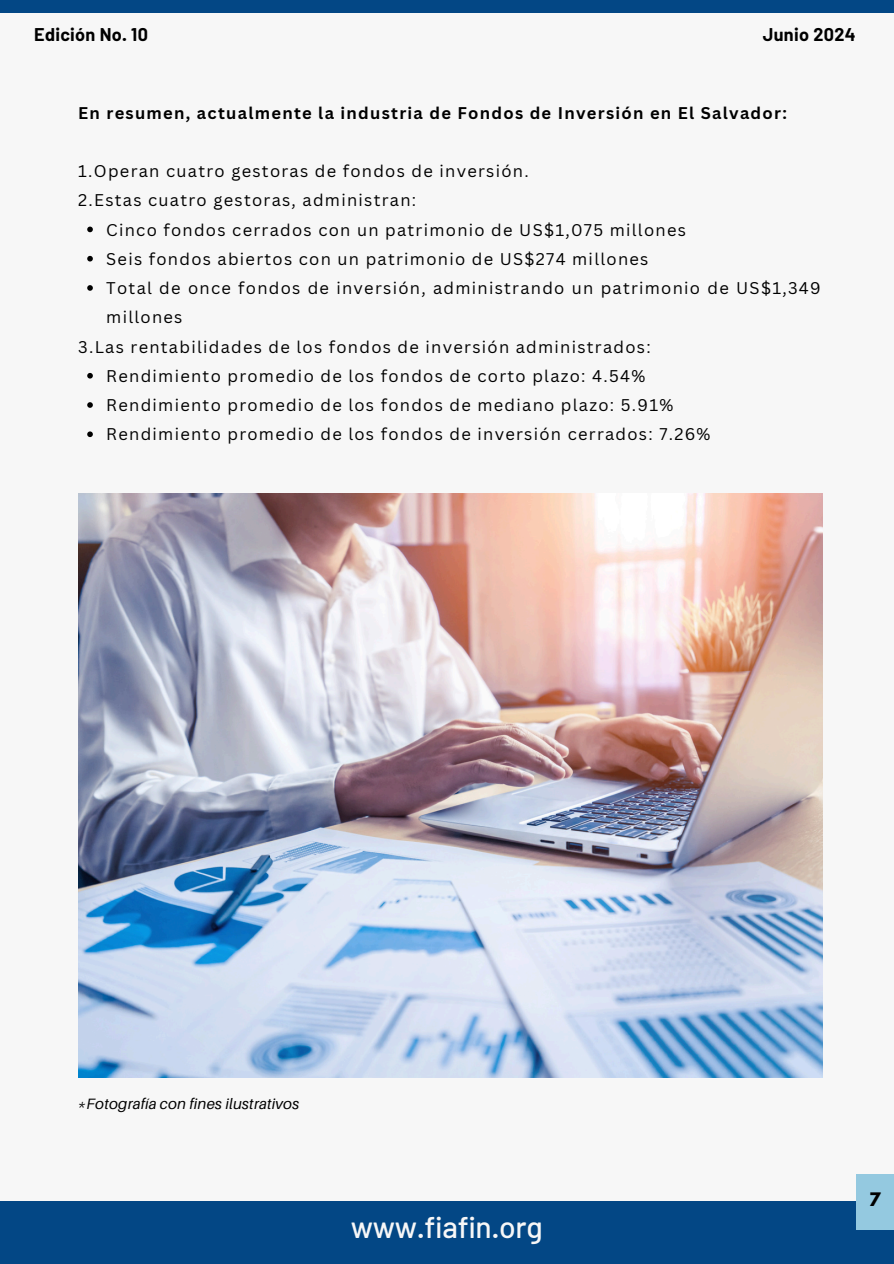
<style>
.page{position:relative;width:894px;height:1264px;background:#fff}
.page>*{position:absolute;margin:0;border:0;box-sizing:border-box;transform-origin:0 0}
.t1{font:500 30px "Barlow";letter-spacing:-.01em;color:#f7f7f7}
.t2{font:700 18px "Barlow";letter-spacing:.015em;color:#000}
.t3{font:16.5px/29.2px "Canva Sans";letter-spacing:.075em;color:#000}
.t4{font:700 16.5px "Canva Sans";letter-spacing:.075em;color:#000}
.t5{font:700 16.5px "League Spartan";color:#000}
.t6{font:italic 15px "Aileron";letter-spacing:.015em;color:#000}
</style>
<div class="page">
<div style="left:0;top:0;width:893px;height:1263px;background:#f7f7f7"></div>
<div style="left:0;top:1200px;width:893px;height:63px;background:#034785"></div>
<div style="left:0;top:0;width:893px;height:12px;background:#034785"></div>
<div style="left:855px;top:1174px;width:38px;height:55px;background:#94c9e0"></div>
<img style="left:78px;top:493px;width:744px;height:584px">
<svg style="left:87px;top:226px;width:6px;height:6px"></svg>
<svg style="left:87px;top:256px;width:6px;height:5px"></svg>
<svg style="left:87px;top:285px;width:6px;height:6px"></svg>
<svg style="left:87px;top:373px;width:6px;height:5px"></svg>
<svg style="left:87px;top:402px;width:6px;height:6px"></svg>
<svg style="left:87px;top:431px;width:6px;height:6px"></svg>
<h3 class="t2" style="left:34px;top:23px;width:115px">Edición No. 10</h3>
<p class="t2" style="left:762px;top:23px;width:94px">Junio 2024</p>
<p class="t4" style="left:78px;top:101px;width:710px">En resumen, actualmente la industria de Fondos de Inversión en El Salvador:</p>
<p class="t3" style="left:78px;top:156px;width:452px">1.Operan cuatro gestoras de fondos de inversión.<br>2.Estas cuatro gestoras, administran:</p>
<h3 class="t3" style="left:106px;top:214px;width:581px">Cinco fondos cerrados con un patrimonio de US$1,075 millones</h3>
<p class="t3" style="left:106px;top:244px;width:543px">Seis fondos abiertos con un patrimonio de US$274 millones</p>
<p class="t3" style="left:106px;top:273px;width:715px">Total de once fondos de inversión, administrando un patrimonio de US$1,349 millones</p>
<p class="t3" style="left:78px;top:331px;width:574px">3.Las rentabilidades de los fondos de inversión administrados:</p>
<p class="t3" style="left:106px;top:361px;width:540px">Rendimiento promedio de los fondos de corto plazo: 4.54%</p>
<p class="t3" style="left:106px;top:390px;width:568px">Rendimiento promedio de los fondos de mediano plazo: 5.91%</p>
<p class="t3" style="left:106px;top:419px;width:605px">Rendimiento promedio de los fondos de inversión cerrados: 7.26%</p>
<h1 class="t6" style="left:78px;top:1094px;width:222px">*Fotografía con fines ilustrativos</h1>
<h2 class="t1" style="left:351px;top:1207px;width:193px">www.fiafin.org</h2>
<h2 class="t5" style="left:868px;top:1190px;width:13px">7</h2>
</div>
